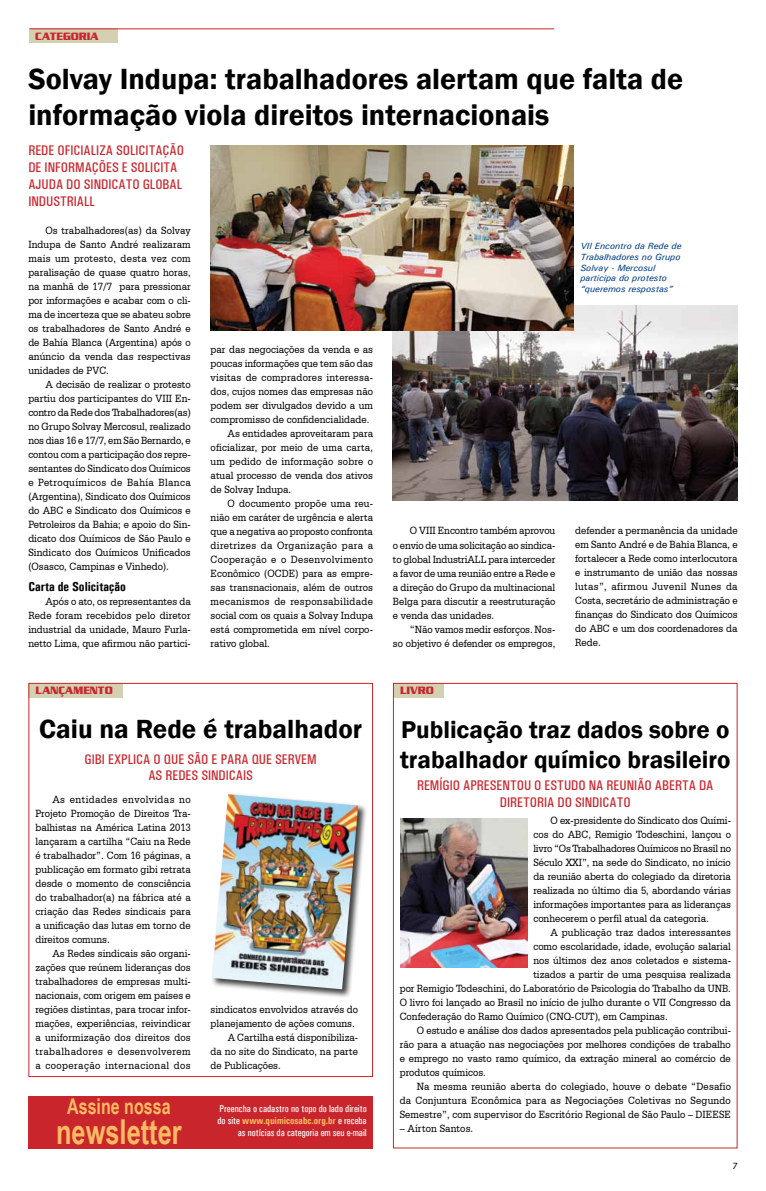
<style>
.page{position:relative;width:766px;height:1191px;background:#fff}
.page>*{position:absolute;margin:0;border:0;box-sizing:border-box;transform-origin:0 0}
.t1{font:700 34.4px "Arial Narrow";color:#fcba63;scale:.9 1}
.t2{font:600 30px/36px "Franklin Gothic";color:#000}
.t3{font:600 27px "Franklin Gothic";color:#000}
.t4{font:600 25px/30px "Franklin Gothic";color:#000}
.t5{font:700 21.7px "Arial Narrow";color:#fcba63;scale:.9 1}
.t6{font:500 condensed 14px/16.8px "Univers";color:#c9252c;text-align:center}
.t7{font:700 condensed 13px "Univers";color:#000}
.t8{font:11px/14px "Serifa BT";color:#000;text-align:justify;scale:.9 1}
.t9{font:11px "Serifa BT";letter-spacing:.02em;color:#000;scale:.9 1}
.t10{font:11px "Serifa BT";letter-spacing:.035em;color:#000;scale:.9 1}
.t11{font:11px "Serifa BT";letter-spacing:.03em;color:#000;scale:.9 1}
.t12{font:700 11px "Serpentine D";color:#c9252c;scale:.9 1}
.t13{font:500 condensed 10px/12px "Univers";color:#fff;text-align:right}
.t14{font:italic 500 9px/10.8px "Univers";color:#023f88}
.t15{font:italic 500 9px "Univers";color:#000}
.s1{font-weight:700;color:#fcba63}
</style>
<div class="page">
<div style="left:393px;top:683px;width:50px;height:14px;background:#d4d1b3"></div>
<div style="left:30px;top:28px;width:88px;height:15px;background:#d4d1b3"></div>
<hr style="left:30px;top:28px;width:524px;height:1px;background:#c9252c">
<img style="left:393px;top:305px;width:344px;height:195px">
<img style="left:210px;top:146px;width:363px;height:184px">
<div style="left:210px;top:792px;width:157px;height:206px;background:#000;opacity:.75"></div>
<img style="left:212px;top:794px;width:146px;height:195px">
<div style="left:28px;top:683px;width:95px;height:14px;background:#d4d1b3"></div>
<div style="left:28px;top:683px;width:345px;height:394px;border:1px solid #c9252c"></div>
<div style="left:393px;top:683px;width:344px;height:465px;border:1px solid #c9252c"></div>
<img style="left:400px;top:818px;width:127px;height:149px">
<div style="left:28px;top:1096px;width:345px;height:52px;background:#c9252c"></div>
<p class="t12" style="left:35px;top:30px;width:72px">CATEGORIA</p>
<h2 class="t2" style="left:28px;top:61px;width:656px">Solvay Indupa: trabalhadores alertam que falta de informação viola direitos internacionais</h2>
<p class="t6" style="left:28px;top:142px;width:157px;text-align:left">REDE OFICIALIZA SOLICITAÇÃO<br>DE INFORMAÇÕES E SOLICITA<br>AJUDA DO SINDICATO GLOBAL<br>INDUSTRIALL</p>
<p class="t8" style="left:28px;top:223px;width:182px;text-indent:17px">Os trabalhadores(as) da Solvay Indupa de Santo André realizaram mais um protesto, desta vez com paralisação de quase quatro horas, na manhã de 17/7 para pressionar por informações e acabar com o cli&shy;ma de incerteza que se abateu sobre os trabalhadores de Santo André e de Bahía Blanca (Argentina) após o anúncio da venda das respectivas unidades de PVC.</p>
<p class="t8" style="left:28px;top:377px;width:182px;text-indent:17px">A decisão de realizar o protesto partiu dos participantes do VIII En&shy;contro da Rede dos Trabalhadores(as) no Grupo Solvay Mercosul, realizado nos dias 16 e 17/7, em São Bernardo, e contou com a participação dos repre&shy;sentantes do Sindicato dos Químicos e Petroquímicos de Bahía Blanca (Argentina), Sindicato dos Químicos do ABC e Sindicato dos Químicos e Petroleiros da Bahia; e apoio do Sin&shy;dicato dos Químicos de São Paulo e Sindicato dos Químicos Unificados (Osasco, Campinas e Vinhedo).</p>
<p class="t7" style="left:28px;top:578px;width:99px">Carta de Solicitação</p>
<p class="t8" style="left:28px;top:594px;width:182px;text-indent:17px">Após o ato, os representantes da Rede foram recebidos pelo diretor industrial da unidade, Mauro Furla&shy;netto Lima, que afirmou não partici-</p>
<p class="t12" style="left:36px;top:684px;width:87px">LANÇAMENTO</p>
<p class="t8" style="left:210px;top:342px;width:182px">par das negociações da venda e as</p>
<p class="t8" style="left:210px;top:356px;width:182px">poucas informações que tem são das</p>
<p class="t9" style="left:210px;top:371px;width:182px">visitas de compradores interessa-</p>
<p class="t8" style="left:210px;top:384px;width:182px">dos, cujos nomes das empresas não</p>
<p class="t8" style="left:210px;top:398px;width:182px">podem ser divulgados devido a um</p>
<p class="t8" style="left:210px;top:412px;width:178px">compromisso de confidencialidade.</p>
<p class="t8" style="left:227px;top:426px;width:163px">As entidades aproveitaram para</p>
<p class="t8" style="left:210px;top:440px;width:182px">oficializar, por meio de uma carta,</p>
<p class="t9" style="left:210px;top:455px;width:182px">um pedido de informação sobre o</p>
<p class="t8" style="left:210px;top:468px;width:182px">atual processo de venda dos ativos</p>
<p class="t8" style="left:210px;top:482px;width:91px">de Solvay Indupa.</p>
<p class="t8" style="left:227px;top:496px;width:163px">O documento propõe uma reu-</p>
<p class="t8" style="left:210px;top:510px;width:182px">nião em caráter de urgência e alerta</p>
<p class="t8" style="left:210px;top:524px;width:182px">que a negativa ao proposto confronta</p>
<p class="t10" style="left:210px;top:539px;width:182px">diretrizes da Organização para a</p>
<p class="t11" style="left:210px;top:553px;width:182px">Cooperação e o Desenvolvimento</p>
<p class="t8" style="left:210px;top:566px;width:182px">Econômico (OCDE) para as empre-</p>
<p class="t8" style="left:210px;top:580px;width:182px">sas transnacionais, além de outros</p>
<p class="t10" style="left:210px;top:595px;width:182px">mecanismos de responsabilidade</p>
<p class="t8" style="left:210px;top:608px;width:182px">social com os quais a Solvay Indupa</p>
<p class="t8" style="left:210px;top:622px;width:182px">está comprometida em nível corpo-</p>
<p class="t8" style="left:210px;top:636px;width:67px">rativo global.</p>
<h3 class="t3" style="left:39px;top:712px;width:324px">Caiu na Rede é trabalhador</h3>
<p class="t6" style="left:85px;top:750px;width:233px">GIBI EXPLICA O QUE SÃO E PARA QUE SERVEM<br>AS REDES SINDICAIS</p>
<p class="t8" style="left:35px;top:792px;width:174px;text-indent:17px">As entidades envolvidas no Projeto Promoção de Direitos Tra&shy;balhistas na América Latina 2013 lançaram a cartilha “Caiu na Rede é trabalhador”. Com 16 páginas, a publicação em formato gibi retrata desde o momento de consciência do trabalhador(a) na fábrica até a criação das Redes sindicais para a unificação das lutas em torno de direitos comuns.</p>
<p class="t8" style="left:35px;top:946px;width:174px;text-indent:17px">As Redes sindicais são organi&shy;zações que reúnem lideranças dos trabalhadores de empresas multi&shy;nacionais, com origem em países e regiões distintas, para trocar infor&shy;mações, experiências, reivindicar a uniformização dos direitos dos trabalhadores e desenvolverem a cooperação internacional dos</p>
<h3 class="t5" style="left:67px;top:1090px;width:116px">Assine nossa</h3>
<h1 class="t1" style="left:56px;top:1105px;width:141px">newsletter</h1>
<p class="t8" style="left:210px;top:1002px;width:165px">sindicatos envolvidos através do</p>
<p class="t8" style="left:210px;top:1016px;width:161px">planejamento de ações comuns.</p>
<p class="t8" style="left:227px;top:1030px;width:146px">A Cartilha está disponibiliza-</p>
<p class="t8" style="left:210px;top:1044px;width:165px">da no site do Sindicato, na parte</p>
<p class="t8" style="left:210px;top:1058px;width:79px">de Publicações.</p>
<p class="t13" style="left:217px;top:1103px;width:151px">PREENCHA O CADASTRO NO TOPO DO LADO DIREITO<br>DO SITE <span class="s1">www.quimicosabc.org.br</span> E RECEBA<br>AS NOTÍCIAS DA CATEGORIA EM SEU E-MAIL</p>
<p class="t14" style="left:580px;top:240px;width:102px">VII Encontro da Rede de<br>Trabalhadores no Grupo<br>Solvay - Mercosul participa do protesto “queremos respostas”</p>
<p class="t8" style="left:393px;top:524px;width:182px;text-indent:17px">O VIII Encontro também aprovou o envio de uma solicitação ao sindica&shy;to global IndustriALL para interceder a favor de uma reunião entre a Rede e a direção do Grupo da multinacional Belga para discutir a reestruturação e venda das unidades.</p>
<p class="t8" style="left:393px;top:622px;width:182px;text-align:right">“Não vamos medir esforços. Nos-<br>so objetivo é defender os empregos,</p>
<p class="t12" style="left:400px;top:684px;width:39px">LIVRO</p>
<p class="t8" style="left:575px;top:523px;width:182px">defender a permanência da unidade em Santo André e de Bahia Blanca, e fortalecer a Rede como interlocutora e instrumanto de união das nossas lutas”, afirmou Juvenil Nunes da Costa, secretário de administração e finanças do Sindicato dos Químicos do ABC e um dos coordenadores da Rede.</p>
<h3 class="t4" style="left:400px;top:714px;width:332px">Publicação traz dados sobre o trabalhador químico brasileiro</h3>
<p class="t6" style="left:417px;top:777px;width:298px">REMÍGIO APRESENTOU O ESTUDO NA REUNIÃO ABERTA DA<br>DIRETORIA DO SINDICATO</p>
<p class="t8" style="left:533px;top:813px;width:221px;text-indent:17px">O ex-presidente do Sindicato dos Quími&shy;cos do ABC, Remigio Todeschini, lançou o livro “Os Trabalhadores Químicos no Brasil no Século XXI”, na sede do Sindicato, no início da reunião aberta do colegiado da diretoria realizada no último dia 5, abordando várias informações importantes para as lideranças conhecerem o perfil atual da categoria.</p>
<p class="t8" style="left:550px;top:925px;width:202px">A publicação traz dados interessantes</p>
<p class="t8" style="left:533px;top:939px;width:221px">como escolaridade, idade, evolução salarial</p>
<p class="t8" style="left:533px;top:953px;width:221px">nos últimos dez anos coletados e sistema-</p>
<p class="t8" style="left:533px;top:967px;width:221px">tizados a partir de uma pesquisa realizada</p>
<p class="t8" style="left:399px;top:981px;width:369px">por Remigio Todeschini, do Laboratório de Psicologia do Trabalho da UNB.</p>
<p class="t8" style="left:399px;top:995px;width:369px">O livro foi lançado ao Brasil no início de julho durante o VII Congresso da</p>
<p class="t8" style="left:399px;top:1009px;width:299px">Confederação do Ramo Químico (CNQ-CUT), em Campinas.</p>
<p class="t8" style="left:416px;top:1023px;width:350px">O estudo e análise dos dados apresentados pela publicação contribui-</p>
<p class="t8" style="left:399px;top:1037px;width:369px">rão para a atuação nas negociações por melhores condições de trabalho</p>
<p class="t8" style="left:399px;top:1051px;width:369px">e emprego no vasto ramo químico, da extração mineral ao comércio de</p>
<p class="t8" style="left:399px;top:1065px;width:97px">produtos químicos.</p>
<p class="t9" style="left:416px;top:1079px;width:350px">Na mesma reunião aberta do colegiado, houve o debate “Desafio</p>
<p class="t8" style="left:399px;top:1093px;width:369px">da Conjuntura Econômica para as Negociações Coletivas no Segundo</p>
<p class="t8" style="left:399px;top:1107px;width:369px">Semestre”, com supervisor do Escritório Regional de São Paulo – DIEESE</p>
<p class="t8" style="left:399px;top:1121px;width:83px">– Aírton Santos.</p>
<p class="t15" style="left:731px;top:1159px;width:7px">7</p>
</div>
